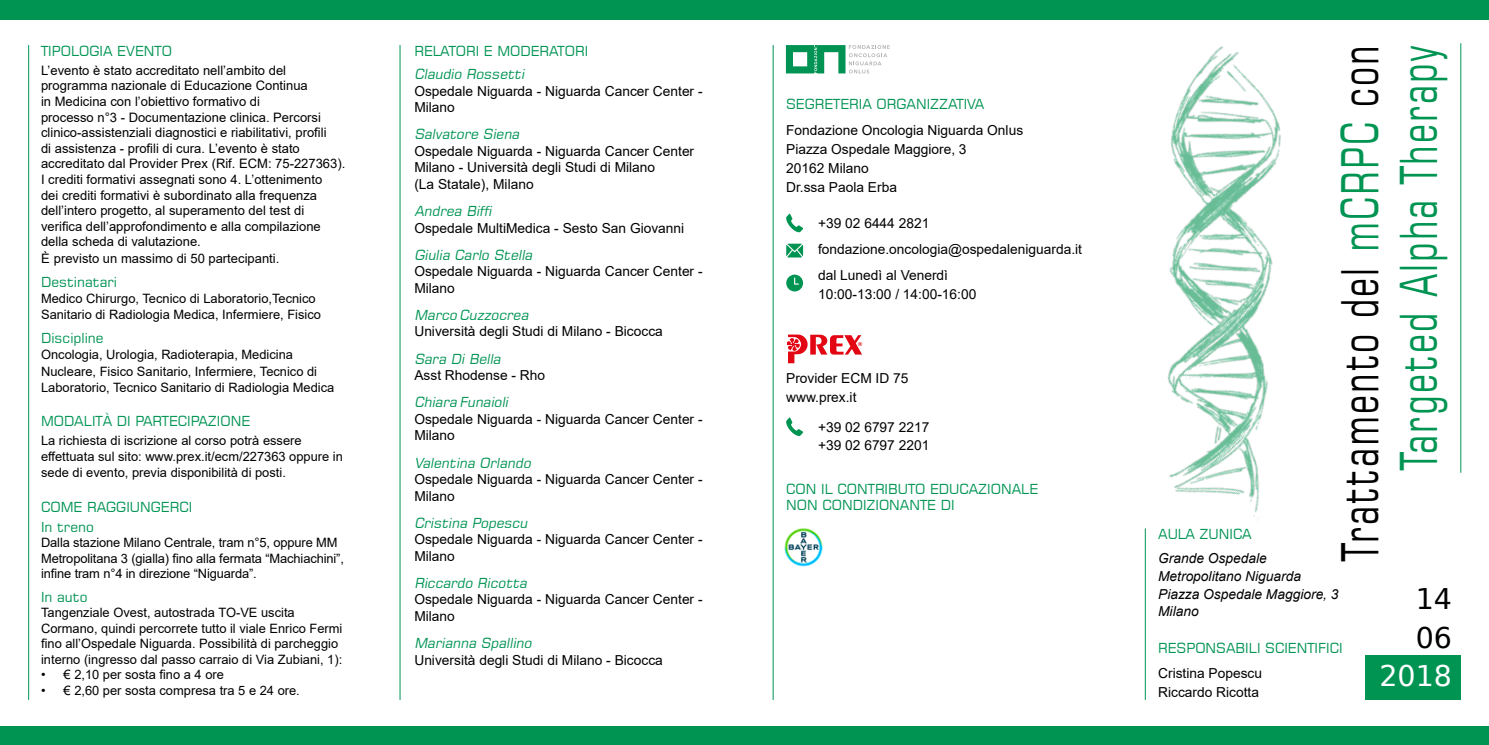
<style>
.page{position:relative;width:1489px;height:745px;background:#fff}
.page>*{position:absolute;margin:0;border:0;box-sizing:border-box;transform-origin:0 0}
.t1{font:50.62px/58.8px "Square 721 BT";letter-spacing:.06em;color:#009453;text-align:right;scale:.67 1}
.t2{font:28.5px/38.5px "Prima Sans BT";color:#000}
.t3{font:28.5px "Prima Sans BT";color:#fff}
.t4{font:13.75px/16.5px "Arial";color:#000}
.t5{font:13.75px/20px "Square 721 BT";color:#009453}
.t6{font:italic 13.75px "Square 721 BT";color:#009453}
.t7{font:italic 13.75px/17.5px "Arial";color:#000}
.t8{font:13px/15.6px "Arial";color:#000}
.t9{font:12.88px/15.5px "Arial";color:#000}
.t10{font:700 5.5px "Helvetica";color:#e30613}
.s1{color:#000}
</style>
<div class="page">
<div style="left:0;top:0;width:1488px;height:19px;background:#009453"></div>
<div style="left:0;top:725px;width:1488px;height:19px;background:#009453"></div>
<img style="left:962px;top:19px;width:526px;height:564px">
<div style="left:1364px;top:654px;width:96px;height:45px;background:#009453"></div>
<hr style="left:1460px;top:43px;width:1px;height:429px;background:#009453">
<svg style="left:785px;top:45px;width:104px;height:28px"></svg>
<svg style="left:787px;top:334px;width:75px;height:29px"></svg>
<svg style="left:786px;top:417px;width:17px;height:18px"></svg>
<svg style="left:786px;top:214px;width:17px;height:18px"></svg>
<svg style="left:786px;top:243px;width:17px;height:14px"></svg>
<svg style="left:786px;top:274px;width:17px;height:17px"></svg>
<img style="left:784px;top:528px;width:39px;height:39px">
<hr style="left:772px;top:45px;width:1px;height:654px;background:#009453">
<hr style="left:1144px;top:528px;width:1px;height:171px;background:#009453">
<hr style="left:400px;top:45px;width:1px;height:654px;background:#009453">
<hr style="left:28px;top:45px;width:1px;height:654px;background:#009453">
<p class="t5" style="left:41px;top:40px;width:132px">TIPOLOGIA EVENTO</p>
<p class="t8" style="left:41px;top:62px;width:306px">L’evento è stato accreditato nell’ambito del programma nazionale di Educazione Continua<br>in Medicina con l’obiettivo formativo di<br>processo n°3 - Documentazione clinica. Percorsi clinico-assistenziali diagnostici e riabilitativi, profili<br>di assistenza - profili di cura. L’evento è stato accreditato dal Provider Prex (Rif. ECM: 75-227363).<br>I crediti formativi assegnati sono 4. L’ottenimento<br>dei crediti formativi è subordinato alla frequenza dell’intero progetto, al superamento del test di verifica dell’approfondimento e alla compilazione della scheda di valutazione.<br>È previsto un massimo di 50 partecipanti.</p>
<p class="t5" style="left:41px;top:271px;width:77px">Destinatari</p>
<p class="t9" style="left:41px;top:290px;width:281px;line-height:16.5px">Medico Chirurgo, Tecnico di Laboratorio,Tecnico<br>Sanitario di Radiologia Medica, Infermiere, Fisico</p>
<p class="t5" style="left:41px;top:327px;width:64px">Discipline</p>
<p class="t9" style="left:41px;top:346px;width:295px;line-height:16.4px">Oncologia, Urologia, Radioterapia, Medicina<br>Nucleare, Fisico Sanitario, Infermiere, Tecnico di<br>Laboratorio, Tecnico Sanitario di Radiologia Medica</p>
<p class="t5" style="left:41px;top:411px;width:210px">MODALITÀ DI PARTECIPAZIONE</p>
<p class="t9" style="left:41px;top:432px;width:303px;line-height:16px">La richiesta di iscrizione al corso potrà essere effettuata sul sito: www.prex.it/ecm/227363 oppure in sede di evento, previa disponibilità di posti.</p>
<p class="t5" style="left:41px;top:496px;width:153px">COME RAGGIUNGERCI<br>In treno</p>
<p class="t9" style="left:41px;top:534px;width:304px">Dalla stazione Milano Centrale, tram n°5, oppure MM<br>Metropolitana 3 (gialla) fino alla fermata “Machiachini”, infine tram n°4 in direzione “Niguarda”.</p>
<p class="t5" style="left:41px;top:586px;width:48px">In auto</p>
<p class="t9" style="left:41px;top:604px;width:303px">Tangenziale Ovest, autostrada TO-VE uscita Cormano, quindi percorrete tutto il viale Enrico Fermi fino all’Ospedale Niguarda. Possibilità di parcheggio interno (ingresso dal passo carraio di Via Zubiani, 1):</p>
<p class="t9" style="left:41px;top:666px;width:184px">• € 2,10 per sosta fino a 4 ore</p>
<p class="t9" style="left:41px;top:682px;width:260px">• € 2,60 per sosta compresa tra 5 e 24 ore.</p>
<p class="t5" style="left:414px;top:40px;width:175px">RELATORI E MODERATORI</p>
<p class="t6" style="left:414px;top:65px;width:114px">Claudio Rossetti</p>
<p class="t4" style="left:414px;top:82px;width:290px">Ospedale Niguarda - Niguarda Cancer Center -<br>Milano</p>
<p class="t6" style="left:414px;top:126px;width:109px">Salvatore Siena</p>
<p class="t4" style="left:414px;top:142px;width:281px">Ospedale Niguarda - Niguarda Cancer Center<br>Milano - Università degli Studi di Milano<br>(La Statale), Milano</p>
<p class="t6" style="left:414px;top:202px;width:82px">Andrea Biffi</p>
<p class="t4" style="left:414px;top:219px;width:271px">Ospedale MultiMedica - Sesto San Giovanni</p>
<p class="t6" style="left:414px;top:246px;width:122px">Giulia Carlo Stella</p>
<p class="t4" style="left:414px;top:263px;width:290px">Ospedale Niguarda - Niguarda Cancer Center -<br>Milano</p>
<p class="t6" style="left:414px;top:306px;width:118px">Marco Cuzzocrea</p>
<p class="t4" style="left:414px;top:323px;width:250px">Università degli Studi di Milano - Bicocca</p>
<p class="t6" style="left:414px;top:350px;width:91px">Sara Di Bella</p>
<p class="t4" style="left:414px;top:367px;width:132px">Asst Rhodense - Rho</p>
<p class="t6" style="left:414px;top:393px;width:98px">Chiara Funaioli</p>
<p class="t4" style="left:414px;top:410px;width:290px">Ospedale Niguarda - Niguarda Cancer Center -<br>Milano</p>
<p class="t6" style="left:414px;top:453px;width:121px">Valentina Orlando</p>
<p class="t4" style="left:414px;top:470px;width:290px">Ospedale Niguarda - Niguarda Cancer Center -<br>Milano</p>
<p class="t6" style="left:414px;top:513px;width:118px">Cristina Popescu</p>
<p class="t4" style="left:414px;top:530px;width:290px">Ospedale Niguarda - Niguarda Cancer Center -<br>Milano</p>
<p class="t6" style="left:414px;top:574px;width:117px">Riccardo Ricotta</p>
<p class="t4" style="left:414px;top:591px;width:290px">Ospedale Niguarda - Niguarda Cancer Center -<br>Milano</p>
<p class="t6" style="left:414px;top:634px;width:122px">Marianna Spallino</p>
<p class="t4" style="left:414px;top:651px;width:250px">Università degli Studi di Milano - Bicocca</p>
<p class="t5" style="left:786px;top:94px;width:200px">SEGRETERIA ORGANIZZATIVA</p>
<p class="t4" style="left:786px;top:121px;width:238px;line-height:18.8px">Fondazione Oncologia Niguarda Onlus<br>Piazza Ospedale Maggiore, 3<br>20162 Milano<br>Dr.ssa Paola Erba</p>
<p class="t4" style="left:818px;top:210px;width:265px;line-height:25.9px">+39 02 6444 2821 fondazione.oncologia@ospedaleniguarda.it dal Lunedì al Venerdì</p>
<p class="t4" style="left:818px;top:285px;width:160px">10:00-13:00 / 14:00-16:00</p>
<p class="t10" style="left:858px;top:339px;width:6px">¨</p>
<p class="t4" style="left:786px;top:369px;width:124px;line-height:18.8px">Provider ECM ID 75 www.prex.it</p>
<p class="t4" style="left:818px;top:417px;width:113px;line-height:18.8px">+39 02 6797 2217 +39 02 6797 2201</p>
<p class="t5" style="left:786px;top:480px;width:253px;line-height:16.5px">CON IL CONTRIBUTO EDUCAZIONALE<br>NON CONDIZIONANTE DI</p>
<h1 class="t1" style="left:1329px;top:560px;width:770px;rotate:-90deg"><span class="s1">Trattamento del</span> mCRPC <span class="s1">con<br></span>Targeted Alpha Therapy</h1>
<h2 class="t2" style="left:1415px;top:578px;width:38px">14<br>06</h2>
<h2 class="t3" style="left:1379px;top:655px;width:74px">2018</h2>
<p class="t5" style="left:1158px;top:523px;width:95px">AULA ZUNICA</p>
<p class="t7" style="left:1158px;top:549px;width:182px">Grande Ospedale<br>Metropolitano Niguarda<br>Piazza Ospedale Maggiore, 3<br>Milano</p>
<p class="t5" style="left:1158px;top:637px;width:186px">RESPONSABILI SCIENTIFICI</p>
<p class="t4" style="left:1158px;top:663px;width:105px;line-height:18.8px">Cristina Popescu<br>Riccardo Ricotta</p>
</div>
